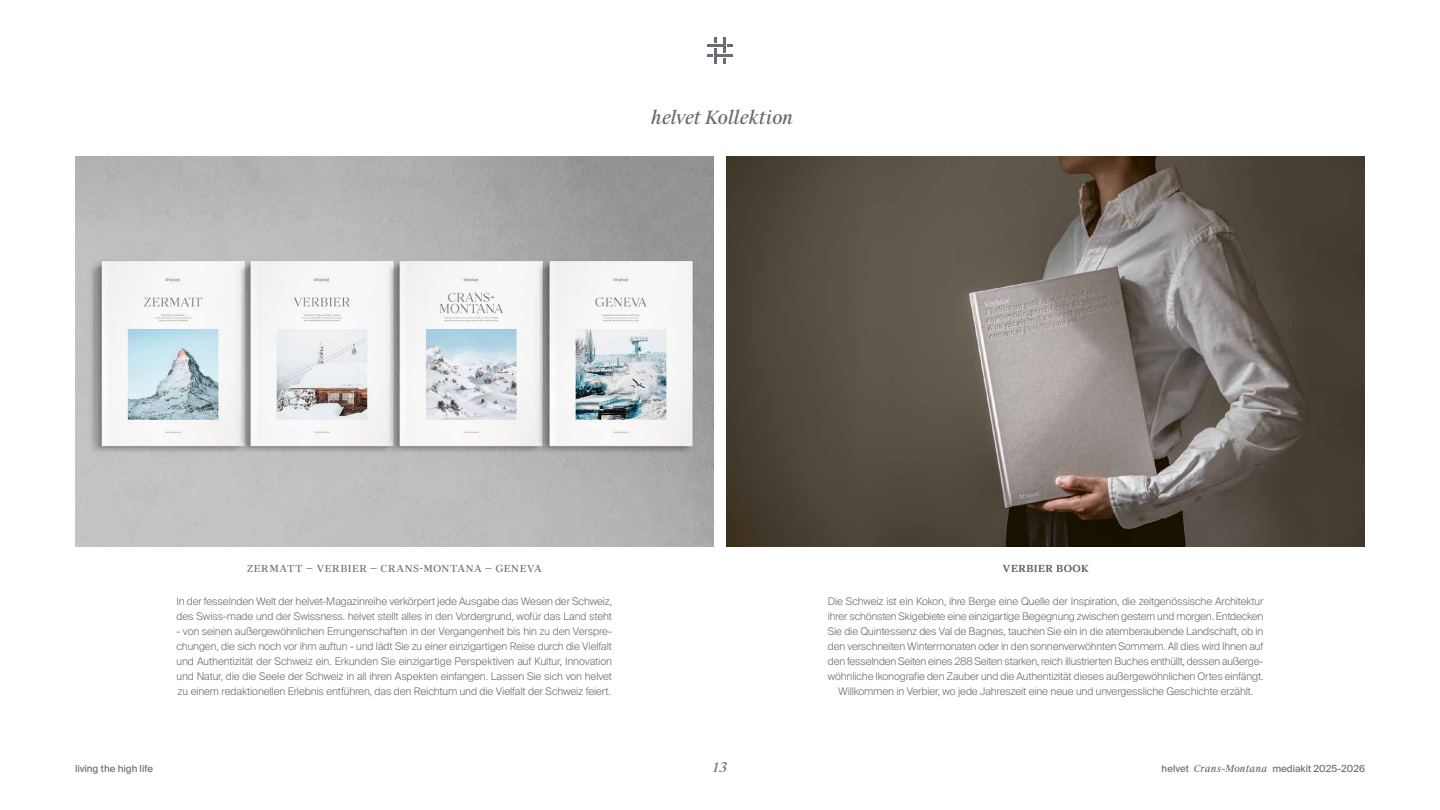
<style>
.page{position:relative;width:1440px;height:810px;background:#fff}
.page>*{position:absolute;margin:0;border:0;box-sizing:border-box;transform-origin:0 0}
.t1{font:italic 18.3px "Suisse Works";letter-spacing:-.015em;color:#686c73}
.t2{font:italic 13.5px "Suisse Works";color:#686c73}
.t3{font:300 10.5px/15px "Suisse Intl";letter-spacing:-.015em;color:#686c73}
.t4{font:9.75px "Suisse Intl";color:#686c73}
.t5{font:9.75px "Suisse Works";letter-spacing:.045em;color:#686c73}
.s1{font-family:"Suisse Works";font-style:italic}
</style>
<div class="page">
<hr style="left:714px;top:48px;width:3px;height:15px;background:#686c73">
<hr style="left:723px;top:38px;width:3px;height:15px;background:#686c73">
<svg style="left:707px;top:54px;width:26px;height:9px"></svg>
<svg style="left:707px;top:38px;width:26px;height:9px"></svg>
<img style="left:726px;top:156px;width:639px;height:391px">
<img style="left:75px;top:156px;width:639px;height:391px">
<h1 class="t1" style="left:651px;top:106px;width:144px">helvet Kollektion</h1>
<p class="t5" style="left:247px;top:563px;width:296px">ZERMATT — VERBIER — CRANS-MONTANA — GENEVA</p>
<p class="t5" style="left:1003px;top:563px;width:87px">VERBIER BOOK</p>
<p class="t3" style="left:177px;top:594px;width:437px">In der fesselnden Welt der helvet-Magazinreihe verkörpert jede Ausgabe das Wesen der Schweiz, des Swiss-made und der Swissness. helvet stellt alles in den Vordergrund, wofür das Land steht</p>
<p class="t3" style="left:177px;top:624px;width:437px;text-align:justify">- von seinen außergewöhnlichen Errungenschaften in der Vergangenheit bis hin zu den Verspre&shy;chungen, die sich noch vor ihm auftun - und lädt Sie zu einer einzigartigen Reise durch die Vielfalt und Authentizität der Schweiz ein. Erkunden Sie einzigartige Perspektiven auf Kultur, Innovation und Natur, die die Seele der Schweiz in all ihren Aspekten einfangen. Lassen Sie sich von helvet zu einem redaktionellen Erlebnis entführen, das den Reichtum und die Vielfalt der Schweiz feiert.</p>
<p class="t3" style="left:828px;top:594px;width:437px;text-align:center">Die Schweiz ist ein Kokon, ihre Berge eine Quelle der Inspiration, die zeitgenössische Architektur ihrer schönsten Skigebiete eine einzigartige Begegnung zwischen gestern und morgen. Entdecken Sie die Quintessenz des Val de Bagnes, tauchen Sie ein in die atemberaubende Landschaft, ob in den verschneiten Wintermonaten oder in den sonnenverwöhnten Sommern. All dies wird Ihnen auf den fesselnden Seiten eines 288 Seiten starken, reich illustrierten Buches enthüllt, dessen außerge&shy;wöhnliche Ikonografie den Zauber und die Authentizität dieses außergewöhnlichen Ortes einfängt.<br>Willkommen in Verbier, wo jede Jahreszeit eine neue und unvergessliche Geschichte erzählt.</p>
<p class="t4" style="left:75px;top:763px;width:80px">living the high life</p>
<p class="t2" style="left:713px;top:759px;width:16px">13</p>
<p class="t4" style="left:1162px;top:763px;width:205px">helvet <span class="s1">Crans-Montana</span> mediakit 2025-2026</p>
</div>
